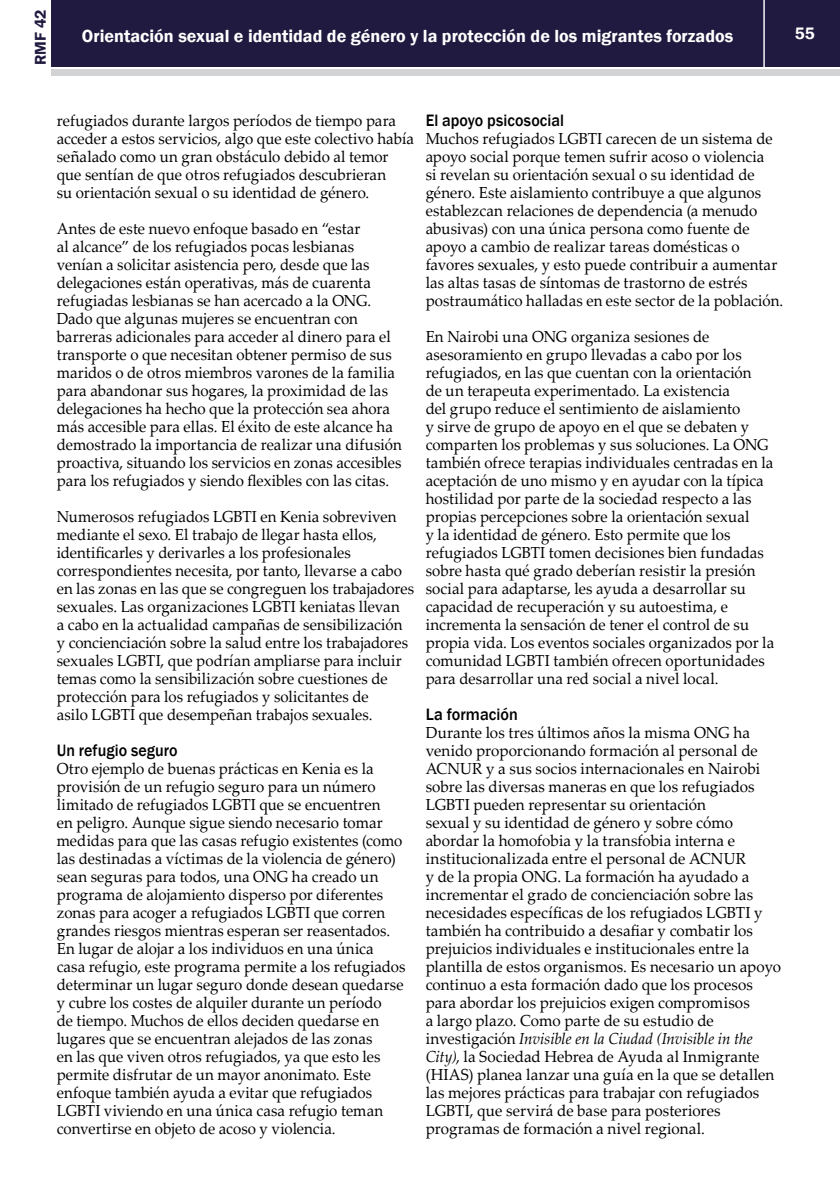
<style>
.page{position:relative;width:840px;height:1191px;background:#fff}
.page>*{position:absolute;margin:0;border:0;box-sizing:border-box;transform-origin:0 0}
.t1{font:600 18px "Franklin Gothic";color:#fff}
.t2{font:500 17px "Franklin Gothic";letter-spacing:.005em;color:#000;scale:.94 1}
.t3{font:500 17px "Franklin Gothic";letter-spacing:.005em;color:#000;scale:.95 1}
.t4{font:600 17px "Franklin Gothic";color:#fff}
.t5{font:16px/18px "Palatino Linotype";letter-spacing:.005em;color:#000;scale:.94 1}
.t6{font:16px/18px "Palatino Linotype";letter-spacing:.005em;color:#000;scale:.95 1}
.t7{font:600 16px "Franklin Gothic";color:#211a40}
.s1{font-style:italic}
</style>
<div class="page">
<div style="left:52px;top:0;width:787px;height:66px;background:#211a40"></div>
<div style="left:52px;top:69px;width:787px;height:6px;background:#d1d3d4"></div>
<hr style="left:763px;top:0;width:1px;height:68px;background:#fff">
<p class="t7" style="left:31px;top:65px;width:57px;rotate:-90deg">RMF 42</p>
<p class="t1" style="left:82px;top:25px;width:652px">Orientación sexual e identidad de género y la protección de los migrantes forzados</p>
<p class="t4" style="left:794px;top:23px;width:21px">55</p>
<p class="t5" style="left:57px;top:111px;width:381px">refugiados durante largos períodos de tiempo para acceder a estos servicios, algo que este colectivo había señalado como un gran obstáculo debido al temor que sentían de que otros refugiados descubrieran<br>su orientación sexual o su identidad de género.</p>
<p class="t5" style="left:57px;top:219px;width:368px">Antes de este nuevo enfoque basado en “estar<br>al alcance” de los refugiados pocas lesbianas venían a solicitar asistencia pero, desde que las delegaciones están operativas, más de cuarenta refugiadas lesbianas se han acercado a la ONG.<br>Dado que algunas mujeres se encuentran con barreras adicionales para acceder al dinero para el transporte o que necesitan obtener permiso de sus maridos o de otros miembros varones de la familia para abandonar sus hogares, la proximidad de las delegaciones ha hecho que la protección sea ahora más accesible para ellas. El éxito de este alcance ha demostrado la importancia de realizar una difusión proactiva, situando los servicios en zonas accesibles para los refugiados y siendo flexibles con las citas.</p>
<p class="t5" style="left:57px;top:507px;width:381px">Numerosos refugiados LGBTI en Kenia sobreviven mediante el sexo. El trabajo de llegar hasta ellos, identificarles y derivarles a los profesionales correspondientes necesita, por tanto, llevarse a cabo en las zonas en las que se congreguen los trabajadores sexuales. Las organizaciones LGBTI keniatas llevan<br>a cabo en la actualidad campañas de sensibilización y concienciación sobre la salud entre los trabajadores sexuales LGBTI, que podrían ampliarse para incluir temas como la sensibilización sobre cuestiones de protección para los refugiados y solicitantes de<br>asilo LGBTI que desempeñan trabajos sexuales.</p>
<p class="t2" style="left:57px;top:740px;width:130px">Un refugio seguro</p>
<p class="t5" style="left:57px;top:759px;width:372px">Otro ejemplo de buenas prácticas en Kenia es la provisión de un refugio seguro para un número limitado de refugiados LGBTI que se encuentren<br>en peligro. Aunque sigue siendo necesario tomar medidas para que las casas refugio existentes (como las destinadas a víctimas de la violencia de género) sean seguras para todos, una ONG ha creado un programa de alojamiento disperso por diferentes zonas para acoger a refugiados LGBTI que corren grandes riesgos mientras esperan ser reasentados.<br>En lugar de alojar a los individuos en una única casa refugio, este programa permite a los refugiados determinar un lugar seguro donde desean quedarse y cubre los costes de alquiler durante un período<br>de tiempo. Muchos de ellos deciden quedarse en lugares que se encuentran alejados de las zonas<br>en las que viven otros refugiados, ya que esto les permite disfrutar de un mayor anonimato. Este enfoque también ayuda a evitar que refugiados LGBTI viviendo en una única casa refugio teman convertirse en objeto de acoso y violencia.</p>
<p class="t2" style="left:425px;top:110px;width:149px">El apoyo psicosocial</p>
<p class="t5" style="left:425px;top:129px;width:381px">Muchos refugiados LGBTI carecen de un sistema de apoyo social porque temen sufrir acoso o violencia<br>si revelan su orientación sexual o su identidad de género. Este aislamiento contribuye a que algunos establezcan relaciones de dependencia (a menudo abusivas) con una única persona como fuente de apoyo a cambio de realizar tareas domésticas o favores sexuales, y esto puede contribuir a aumentar las altas tasas de síntomas de trastorno de estrés postraumático halladas en este sector de la población.</p>
<p class="t5" style="left:425px;top:327px;width:372px">En Nairobi una ONG organiza sesiones de asesoramiento en grupo llevadas a cabo por los refugiados, en las que cuentan con la orientación<br>de un terapeuta experimentado. La existencia<br>del grupo reduce el sentimiento de aislamiento<br>y sirve de grupo de apoyo en el que se debaten y comparten los problemas y sus soluciones. La ONG también ofrece terapias individuales centradas en la aceptación de uno mismo y en ayudar con la típica hostilidad por parte de la sociedad respecto a las propias percepciones sobre la orientación sexual<br>y la identidad de género. Esto permite que los refugiados LGBTI tomen decisiones bien fundadas sobre hasta qué grado deberían resistir la presión social para adaptarse, les ayuda a desarrollar su capacidad de recuperación y su autoestima, e incrementa la sensación de tener el control de su propia vida. Los eventos sociales organizados por la comunidad LGBTI también ofrecen oportunidades para desarrollar una red social a nivel local.</p>
<p class="t3" style="left:425px;top:704px;width:99px">La formación</p>
<p class="t6" style="left:425px;top:723px;width:375px">Durante los tres últimos años la misma ONG ha venido proporcionando formación al personal de ACNUR y a sus socios internacionales en Nairobi sobre las diversas maneras en que los refugiados LGBTI pueden representar su orientación<br>sexual y su identidad de género y sobre cómo abordar la homofobia y la transfobia interna e institucionalizada entre el personal de ACNUR<br>y de la propia ONG. La formación ha ayudado a incrementar el grado de concienciación sobre las necesidades específicas de los refugiados LGBTI y también ha contribuido a desafiar y combatir los prejuicios individuales e institucionales entre la plantilla de estos organismos. Es necesario un apoyo continuo a esta formación dado que los procesos para abordar los prejuicios exigen compromisos<br>a largo plazo. Como parte de su estudio de investigación <span class="s1">Invisible en la Ciudad (Invisible in the City)</span>, la Sociedad Hebrea de Ayuda al Inmigrante (HIAS) planea lanzar una guía en la que se detallen las mejores prácticas para trabajar con refugiados LGBTI, que servirá de base para posteriores programas de formación a nivel regional.</p>
</div>
